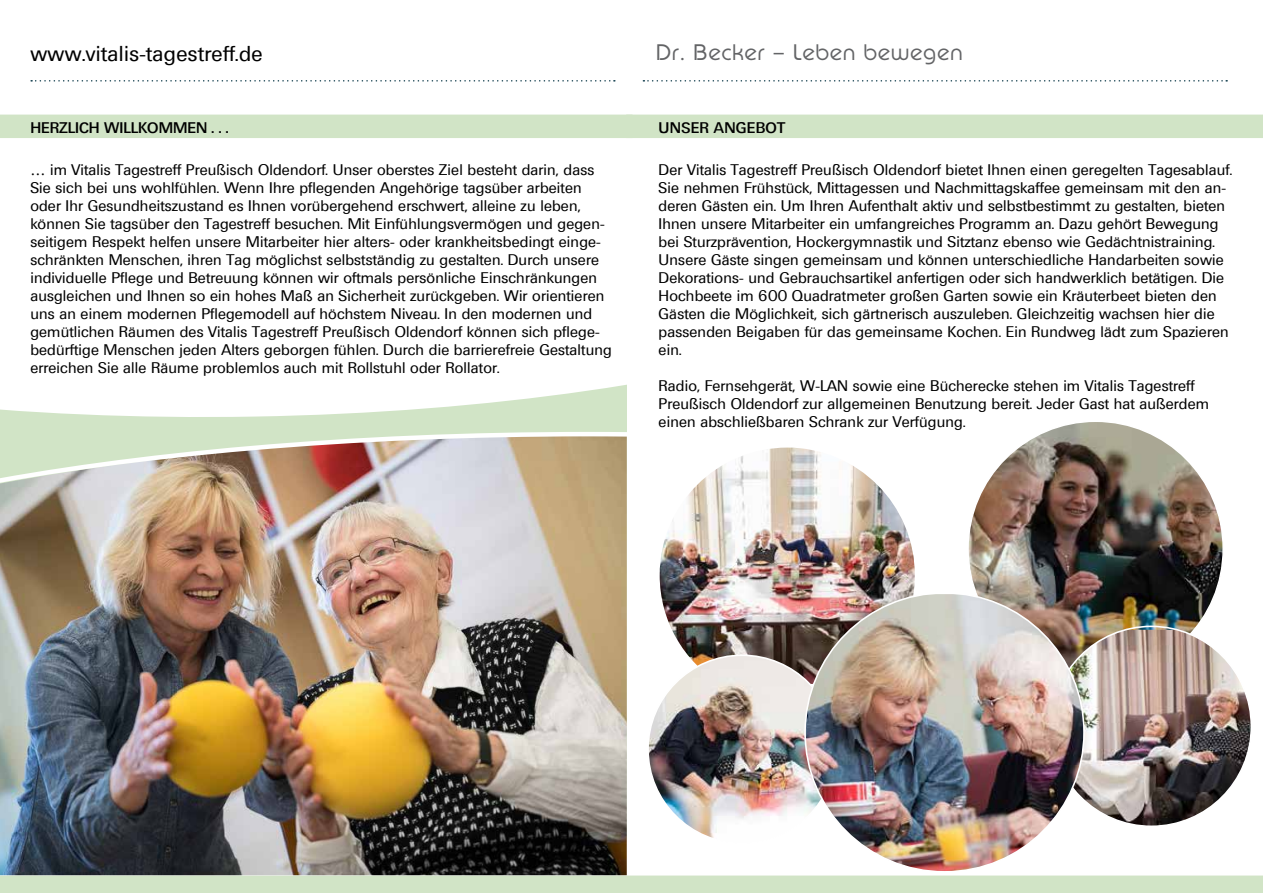
<style>
.page{position:relative;width:1263px;height:893px;background:#fff}
.page>*{position:absolute;margin:0;border:0;box-sizing:border-box;transform-origin:0 0}
.t1{font:300 23.55px "Pump NEU";letter-spacing:.05em;color:#636466}
.t2{font:21px "Ultimate";letter-spacing:.02em;color:#000}
.t3{font:15px/18px "Ultimate";letter-spacing:.01em;color:#000}
.t4{font:500 15px "Ultimate";color:#000}
.t5{font:500 15px "Ultimate";letter-spacing:.02em;color:#000}
</style>
<div class="page">
<svg style="left:31px;top:80px;width:584px;height:2px"></svg>
<svg style="left:643px;top:80px;width:584px;height:2px"></svg>
<div style="left:0;top:115px;width:1263px;height:23px;background:#d1e4c6"></div>
<div style="left:0;top:383px;width:627px;height:51px;background:#d1e4c6"></div>
<svg style="left:0;top:383px;width:627px;height:34px"></svg>
<img style="left:660px;top:448px;width:255px;height:231px">
<div style="left:0;top:875px;width:1263px;height:18px;background:#d1e4c6"></div>
<img style="left:970px;top:423px;width:251px;height:207px">
<img style="left:648px;top:655px;width:188px;height:188px;border-radius:94px">
<img style="left:1084px;top:630px;width:165px;height:194px">
<img style="left:805px;top:594px;width:279px;height:276px">
<img style="left:0;top:492px;width:627px;height:383px">
<svg style="left:0;top:432px;width:627px;height:60px;background:#c8bcaa"></svg>
<h2 class="t2" style="left:30px;top:41px;width:234px">www.vitalis-tagestreff.de</h2>
<h1 class="t1" style="left:656px;top:39px;width:308px">Dr. Becker &lt; Leben bewegen</h1>
<p class="t4" style="left:30px;top:119px;width:200px">HERZLICH WILLKOMMEN . . .</p>
<p class="t5" style="left:659px;top:119px;width:128px">UNSER ANGEBOT</p>
<p class="t3" style="left:30px;top:160px;width:583px">… im Vitalis Tagestreff Preußisch Oldendorf. Unser oberstes Ziel besteht darin, dass Sie sich bei uns wohlfühlen. Wenn Ihre pflegenden Angehörige tagsüber arbeiten oder Ihr Gesundheitszustand es Ihnen vorübergehend erschwert, alleine zu leben, können Sie tagsüber den Tagestreff besuchen. Mit Einfühlungsvermögen und gegen&shy;seitigem Respekt helfen unsere Mitarbeiter hier alters- oder krankheitsbedingt einge&shy;schränkten Menschen, ihren Tag möglichst selbstständig zu gestalten. Durch unsere individuelle Pflege und Betreuung können wir oftmals persönliche Einschränkungen ausgleichen und Ihnen so ein hohes Maß an Sicherheit zurückgeben. Wir orientieren uns an einem modernen Pflegemodell auf höchstem Niveau. In den modernen und gemütlichen Räumen des Vitalis Tagestreff Preußisch Oldendorf können sich pflege&shy;bedürftige Menschen jeden Alters geborgen fühlen. Durch die barrierefreie Gestaltung erreichen Sie alle Räume problemlos auch mit Rollstuhl oder Rollator.</p>
<p class="t3" style="left:659px;top:160px;width:575px">Der Vitalis Tagestreff Preußisch Oldendorf bietet Ihnen einen geregelten Tagesablauf.<br>Sie nehmen Frühstück, Mittagessen und Nachmittagskaffee gemeinsam mit den an&shy;deren Gästen ein. Um Ihren Aufenthalt aktiv und selbstbestimmt zu gestalten, bieten Ihnen unsere Mitarbeiter ein umfangreiches Programm an. Dazu gehört Bewegung bei Sturzprävention, Hockergymnastik und Sitztanz ebenso wie Gedächtnistraining.<br>Unsere Gäste singen gemeinsam und können unterschiedliche Handarbeiten sowie Dekorations- und Gebrauchsartikel anfertigen oder sich handwerklich betätigen. Die Hochbeete im 600 Quadratmeter großen Garten sowie ein Kräuterbeet bieten den Gästen die Möglichkeit, sich gärtnerisch auszuleben. Gleichzeitig wachsen hier die passenden Beigaben für das gemeinsame Kochen. Ein Rundweg lädt zum Spazieren ein.</p>
<p class="t3" style="left:659px;top:376px;width:552px">Radio, Fernsehgerät, W-LAN sowie eine Bücherecke stehen im Vitalis Tagestreff<br>Preußisch Oldendorf zur allgemeinen Benutzung bereit. Jeder Gast hat außerdem einen abschließbaren Schrank zur Verfügung.</p>
</div>
